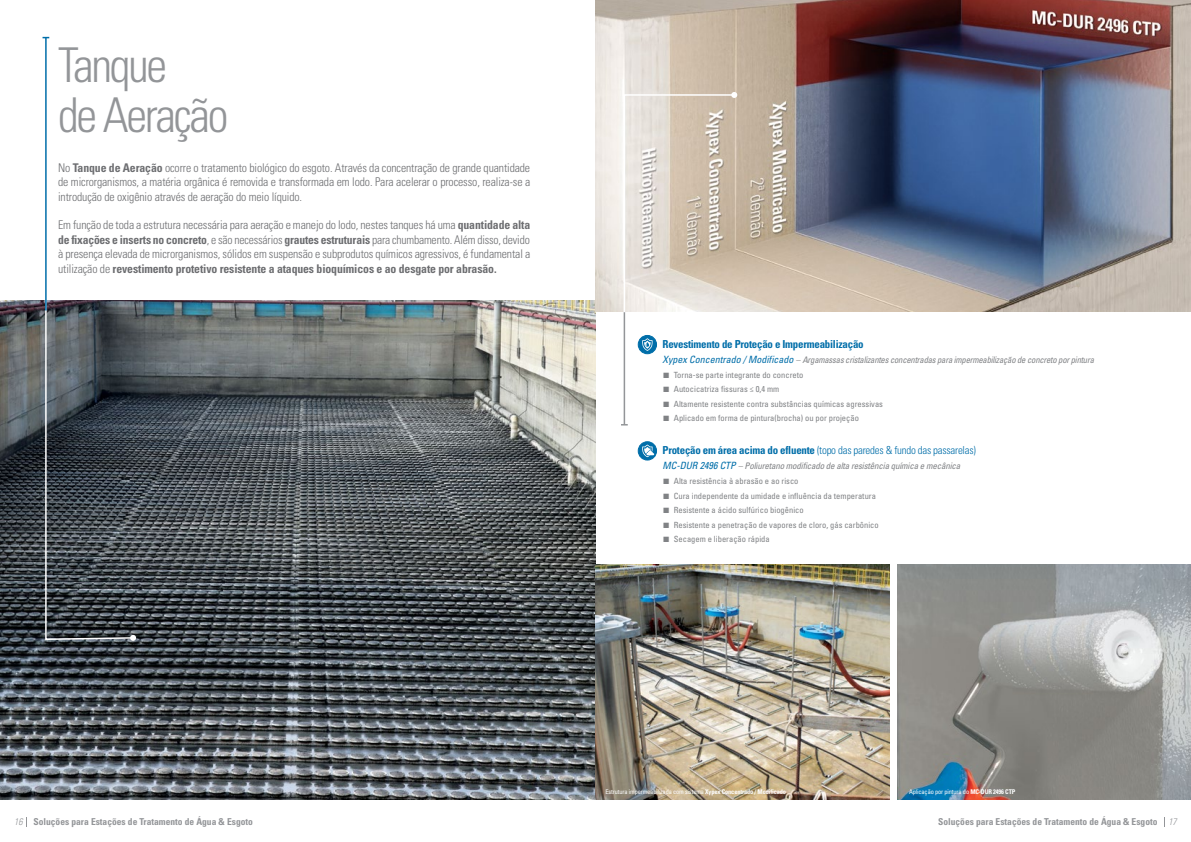
<style>
.page{position:relative;width:1191px;height:842px;background:#fff}
.page>*{position:absolute;margin:0;border:0;box-sizing:border-box;transform-origin:0 0}
.t1{font:300 condensed 48px/50px "Univers LT Std";letter-spacing:-.05em;color:#939598}
.t2{font:300 condensed 12px/14.4px "Univers LT Std";letter-spacing:-.01em;color:#6d6e71;text-align:justify}
.t3{font:300 condensed 11px "Univers LT Std";letter-spacing:-.02em;color:#006ea9}
.t4{font:700 condensed 11px "Univers LT Std";letter-spacing:-.02em;color:#006ea9}
.t5{font:700 condensed 9.5px "Univers LT Std";color:#939598}
.t6{font:italic condensed 9px "Univers LT Std";letter-spacing:-.025em;color:#808285}
.t7{font:condensed 8.5px "Univers LT Std";color:#808285}
.t8{font:condensed 6.5px "Univers LT Std";letter-spacing:-.02em;color:#fff}
.s1{font-weight:700}
.s2{font-size:10px;color:#006ea9}
.s3{font-weight:300;font-style:italic}
</style>
<div class="page">
<img style="left:0;top:300px;width:595px;height:499px">
<img style="left:897px;top:564px;width:294px;height:235px">
<img style="left:595px;top:564px;width:294px;height:235px">
<svg style="left:44px;top:36px;width:91px;height:605px"></svg>
<svg style="left:130px;top:635px;width:6px;height:6px"></svg>
<img style="left:595px;top:0;width:596px;height:312px">
<div style="left:638px;top:335px;width:18px;height:19px;background:#006ea9;border-radius:50%"></div>
<div style="left:638px;top:335px;width:19px;height:19px;border:1px solid #006ea9;border-radius:50%"></div>
<hr style="left:623px;top:312px;width:2px;height:113px;background:#939598">
<svg style="left:623px;top:92px;width:114px;height:222px;background:#dad0c5"></svg>
<hr style="left:45px;top:38px;width:2px;height:272px;background:#006ea9">
<div style="left:638px;top:442px;width:18px;height:18px;background:#006ea9;border-radius:50%"></div>
<div style="left:638px;top:441px;width:19px;height:19px;border:1px solid #006ea9;border-radius:50%"></div>
<svg style="left:642px;top:338px;width:10px;height:13px"></svg>
<svg style="left:642px;top:445px;width:13px;height:12px"></svg>
<h1 class="t1" style="left:58px;top:40px;width:172px">Tanque<br>de Aeração</h1>
<p class="t2" style="left:58px;top:160px;width:474px">No <span class="s1">Tanque de Aeração</span> ocorre o tratamento biológico do esgoto. Através da concentração de grande quantidade de microrganismos, a matéria orgânica é removida e transformada em lodo. Para acelerar o processo, realiza-se a introdução de oxigênio através de aeração do meio líquido.</p>
<p class="t2" style="left:58px;top:218px;width:473px">Em função de toda a estrutura necessária para aeração e manejo do lodo, nestes tanques há uma <span class="s1">quantidade alta de fixações e inserts no concreto</span>, e são necessários <span class="s1">grautes estruturais</span> para chumbamento. Além disso, devido à presença elevada de microrganismos, sólidos em suspensão e subprodutos químicos agressivos, é fundamental a utilização de <span class="s1">revestimento protetivo resistente a ataques bioquímicos e ao desgate por abrasão.</span></p>
<p class="t4" style="left:662px;top:337px;width:203px">Revestimento de Proteção e Impermeabilização</p>
<p class="t6" style="left:662px;top:354px;width:433px"><span class="s2">Xypex Concentrado / Modificado</span> – Argamassas cristalizantes concentradas para impermeabilização de concreto por pintura</p>
<p class="t7" style="left:662px;top:370px;width:142px">■ Torna-se parte integrante do concreto</p>
<p class="t7" style="left:662px;top:384px;width:118px">■ Autocicatriza fissuras ≤ 0,4 mm</p>
<p class="t7" style="left:662px;top:398px;width:222px">■ Altamente resistente contra substâncias químicas agressivas</p>
<p class="t7" style="left:662px;top:413px;width:198px">■ Aplicado em forma de pintura(brocha) ou por projeção</p>
<p class="t3" style="left:662px;top:444px;width:315px"><span class="s1">Proteção em área acima do efluente</span> (topo das paredes &amp; fundo das passarelas)</p>
<p class="t6" style="left:662px;top:460px;width:299px"><span class="s2">MC-DUR 2496 CTP</span> – Poliuretano modificado de alta resistência química e mecânica</p>
<p class="t7" style="left:662px;top:476px;width:137px">■ Alta resistência à abrasão e ao risco</p>
<p class="t7" style="left:662px;top:490px;width:215px">■ Cura independente da umidade e influência da temperatura</p>
<p class="t7" style="left:662px;top:505px;width:143px">■ Resistente a ácido sulfúrico biogênico</p>
<p class="t7" style="left:662px;top:519px;width:218px">■ Resistente a penetração de vapores de cloro, gás carbônico</p>
<p class="t7" style="left:662px;top:533px;width:109px">■ Secagem e liberação rápida</p>
<p class="t8" style="left:605px;top:788px;width:182px">Estrutura impermeabilizada com sistema <span class="s1">Xypex Concentrado / Modificado</span></p>
<p class="t8" style="left:909px;top:788px;width:108px">Aplicação por pintura do <span class="s1">MC-DUR 2496 CTP</span></p>
<p class="t5" style="left:14px;top:815px;width:240px"><span class="s3">16</span> Soluções para Estações de Tratamento de Água &amp; Esgoto</p>
<p class="t5" style="left:938px;top:815px;width:240px">Soluções para Estações de Tratamento de Água &amp; Esgoto <span class="s3">17</span></p>
</div>
